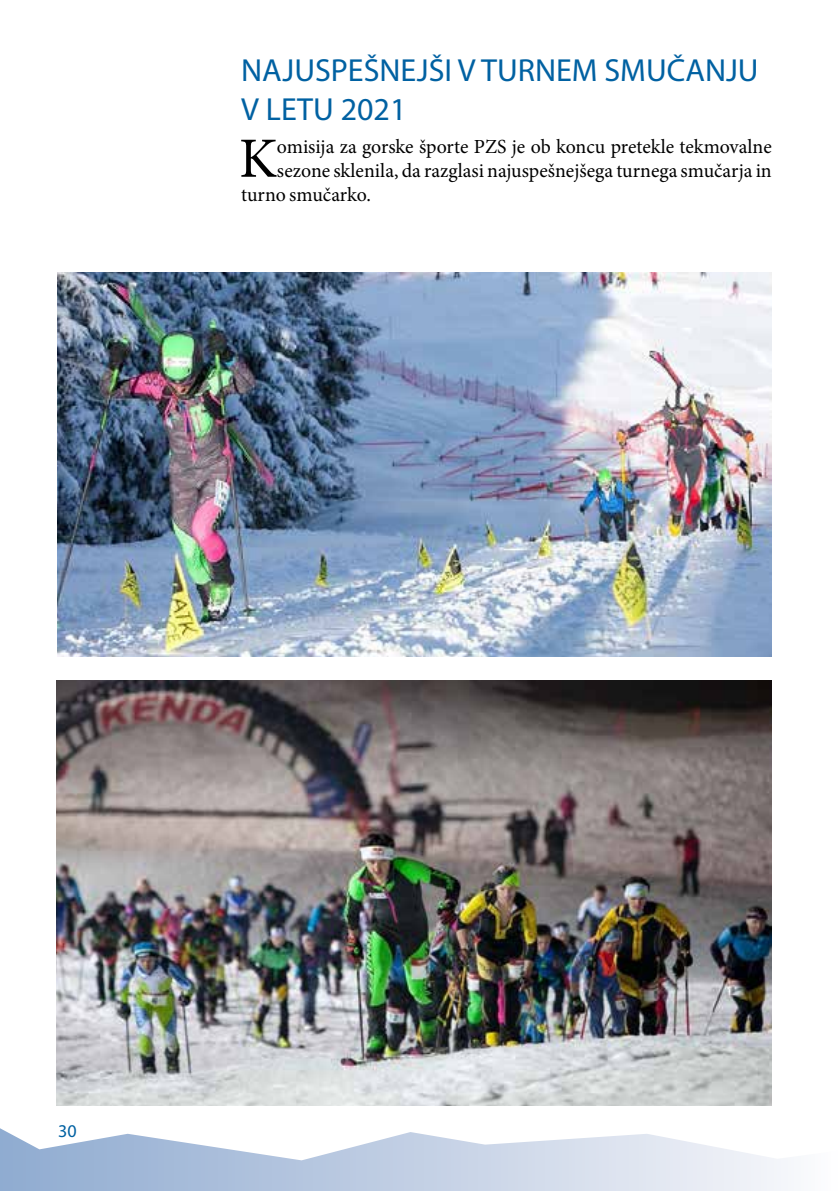
<style>
.page{position:relative;width:840px;height:1191px;background:#fff}
.page>*{position:absolute;margin:0;border:0;box-sizing:border-box;transform-origin:0 0}
.t1{font:57px "Minion Pro";color:#000}
.t2{font:32px/38.4px "Myriad Pro";color:#0061a2}
.t3{font:20px "Minion Pro";color:#000}
.t4{font:18px "Myriad Pro";color:#0061a2}
</style>
<div class="page">
<svg style="left:0;top:1128px;width:788px;height:63px"></svg>
<img style="left:57px;top:681px;width:714px;height:425px">
<img style="left:57px;top:273px;width:714px;height:384px">
<h2 class="t2" style="left:241px;top:51px;width:518px">NAJUSPEŠNEJŠI V TURNEM SMUČANJU<br>V LETU 2021</h2>
<h1 class="t1" style="left:239px;top:120px;width:39px">K</h1>
<p class="t3" style="left:277px;top:133px;width:496px">omisija za gorske športe PZS je ob koncu pretekle tekmovalne</p>
<p class="t3" style="left:277px;top:157px;width:496px">sezone sklenila, da razglasi najuspešnejšega turnega smučarja in</p>
<p class="t3" style="left:241px;top:181px;width:131px">turno smučarko.</p>
<p class="t4" style="left:58px;top:1120px;width:20px">30</p>
</div>
